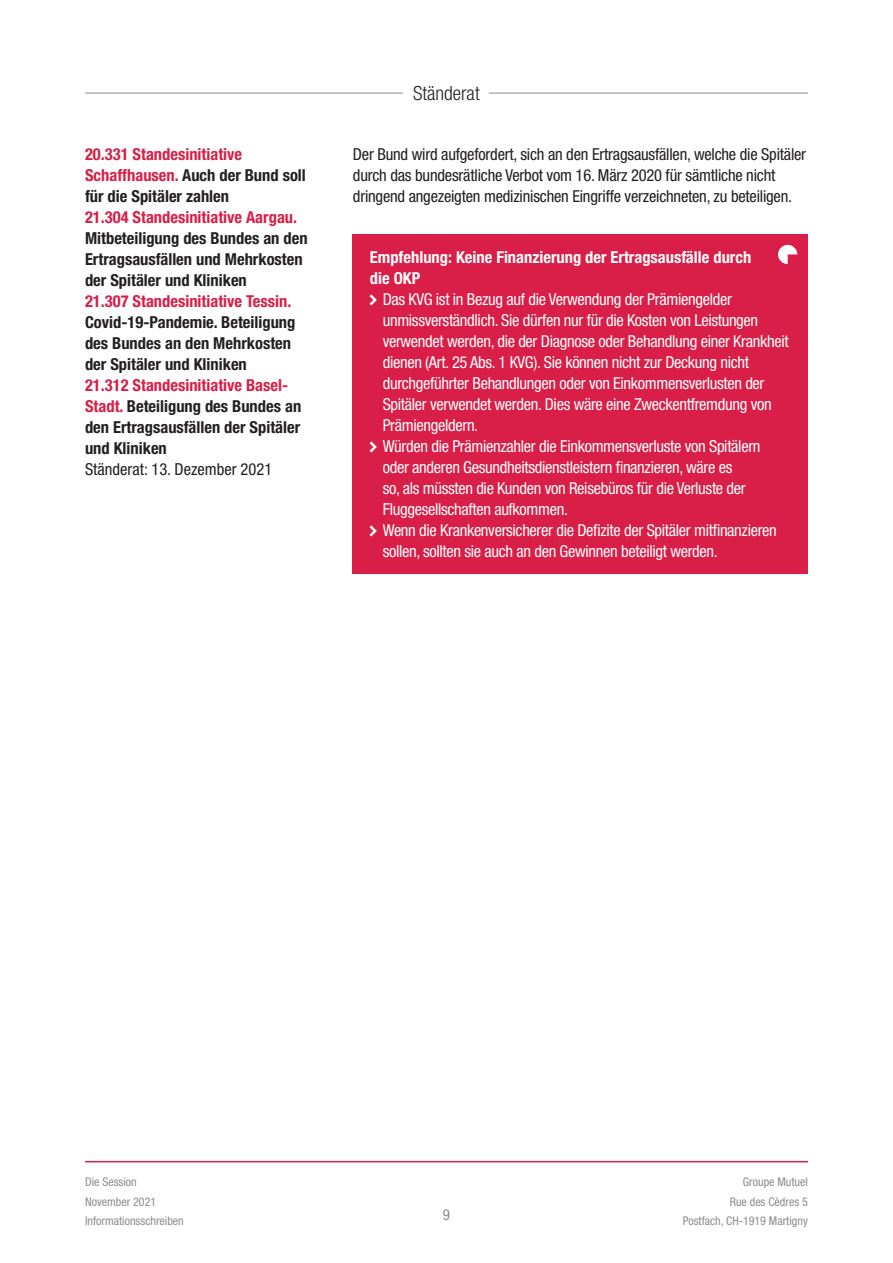
<style>
.page{position:relative;width:893px;height:1263px;background:#fff}
.page>*{position:absolute;margin:0;border:0;box-sizing:border-box;transform-origin:0 0}
.t1{font:300 condensed 19.5px "Helvetica Neue LT Pro";color:#231f20}
.t2{font:condensed 16.5px/21px "Helvetica Neue LT Pro";letter-spacing:-.02em;color:#fff}
.t3{font:700 condensed 16.5px/21px "Helvetica Neue LT Pro";color:#231f20}
.t4{font:condensed 16.5px/21px "Helvetica Neue LT Pro";letter-spacing:-.015em;color:#231f20}
.t5{font:700 condensed 16.5px/21px "Helvetica Neue LT Pro";color:#d91e47}
.t6{font:700 condensed 16.5px/21px "Helvetica Neue LT Pro";color:#fff}
.t7{font:condensed 15px "Helvetica Neue LT Pro";color:#8a8c8f}
.t8{font:condensed 12px/19.5px "Helvetica Neue LT Pro";color:#8a8c8f}
.s1{color:#231f20}
.s2{color:#d91e47}
</style>
<div class="page">
<hr style="left:85px;top:1161px;width:723px;height:1px;background:#d91e47">
<hr style="left:85px;top:93px;width:723px;height:1px;background:#8a8c8f">
<div style="left:404px;top:77px;width:85px;height:31px;background:#fff"></div>
<div style="left:353px;top:234px;width:455px;height:340px;background:#d91e47"></div>
<svg style="left:370px;top:294px;width:7px;height:11px"></svg>
<svg style="left:370px;top:441px;width:7px;height:11px"></svg>
<svg style="left:370px;top:525px;width:7px;height:11px"></svg>
<svg style="left:778px;top:245px;width:19px;height:19px"></svg>
<p class="t5" style="left:85px;top:143px;width:222px">20.331 Standesinitiative<br>Schaffhausen. <span class="s1">Auch der Bund soll für die Spitäler zahlen</span></p>
<p class="t5" style="left:85px;top:206px;width:214px">21.304 Standesinitiative Aargau.</p>
<p class="t3" style="left:85px;top:228px;width:224px">Mitbeteiligung des Bundes an den<br>Ertragsausfällen und Mehrkosten der Spitäler und Kliniken</p>
<p class="t5" style="left:85px;top:291px;width:208px">21.307 Standesinitiative Tessin.</p>
<p class="t3" style="left:85px;top:312px;width:212px">Covid-19-Pandemie. Beteiligung des Bundes an den Mehrkosten der Spitäler und Kliniken</p>
<p class="t3" style="left:85px;top:375px;width:218px"><span class="s2">21.312 Standesinitiative Basel-<br>Stadt.</span> Beteiligung des Bundes an den Ertragsausfällen der Spitäler und Kliniken</p>
<p class="t4" style="left:85px;top:458px;width:189px">Ständerat: 13. Dezember 2021</p>
<p class="t1" style="left:413px;top:81px;width:68px">Ständerat</p>
<p class="t4" style="left:353px;top:143px;width:455px">Der Bund wird aufgefordert, sich an den Ertragsausfällen, welche die Spitäler durch das bundesrätliche Verbot vom 16. März 2020 für sämtliche nicht dringend angezeigten medizinischen Eingriffe verzeichneten, zu beteiligen.</p>
<p class="t6" style="left:370px;top:247px;width:383px">Empfehlung: Keine Finanzierung der Ertragsausfälle durch die OKP</p>
<p class="t2" style="left:383px;top:288px;width:407px">Das KVG ist in Bezug auf die Verwendung der Prämiengelder unmissverständlich. Sie dürfen nur für die Kosten von Leistungen verwendet werden, die der Diagnose oder Behandlung einer Krankheit dienen (Art. 25 Abs. 1 KVG). Sie können nicht zur Deckung nicht durchgeführter Behandlungen oder von Einkommensverlusten der Spitäler verwendet werden. Dies wäre eine Zweckentfremdung von Prämiengeldern.<br>Würden die Prämienzahler die Einkommensverluste von Spitälern oder anderen Gesundheitsdienstleistern finanzieren, wäre es<br>so, als müssten die Kunden von Reisebüros für die Verluste der Fluggesellschaften aufkommen.<br>Wenn die Krankenversicherer die Defizite der Spitäler mitfinanzieren sollen, sollten sie auch an den Gewinnen beteiligt werden.</p>
<p class="t8" style="left:85px;top:1172px;width:100px">Die Session<br>November 2021<br>Informationsschreiben</p>
<p class="t8" style="left:683px;top:1172px;width:127px;text-align:right">Groupe Mutuel<br>Rue des Cèdres 5<br>Postfach, CH-1919 Martigny</p>
<p class="t7" style="left:443px;top:1206px;width:9px">9</p>
</div>
